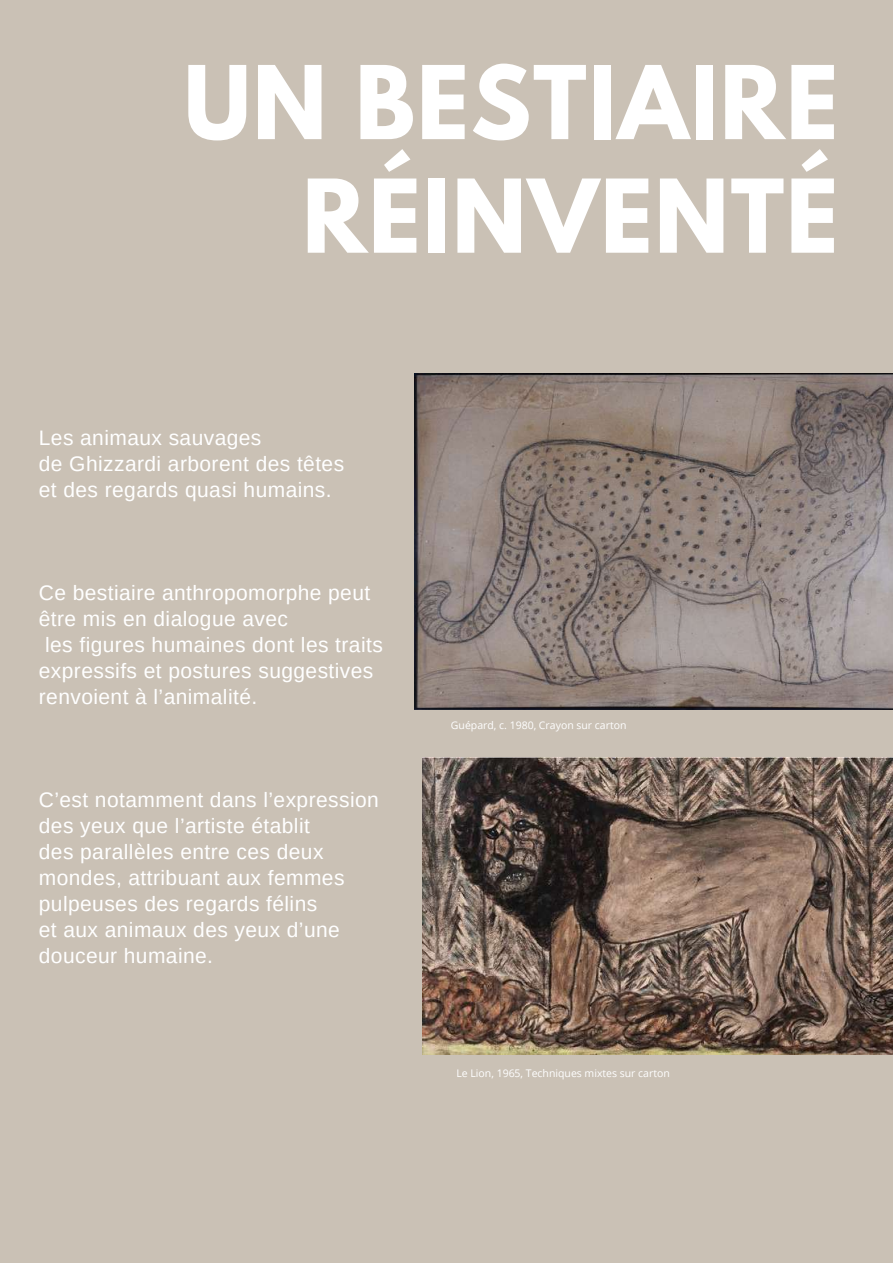
<style>
.page{position:relative;width:893px;height:1264px;background:#fff}
.page>*{position:absolute;margin:0;border:0;box-sizing:border-box;transform-origin:0 0}
.t1{font:700 89.85px/113.6px "League Spartan";letter-spacing:.02em;color:#fff;text-align:right}
.t2{font:21px/25.8px "Arimo";letter-spacing:.02em;color:#fff}
.t3{font:10.5px "Open Sans";color:#fff}
</style>
<div class="page">
<div style="left:0;top:0;width:892px;height:1262px;background:#cac1b5"></div>
<img style="left:415px;top:373px;width:477px;height:337px">
<img style="left:423px;top:757px;width:469px;height:297px">
<h1 class="t1" style="left:184px;top:58px;width:656px">UN BESTIAIRE<br>RÉINVENTÉ</h1>
<p class="t2" style="left:39px;top:425px;width:307px">Les animaux sauvages<br>de Ghizzardi arborent des têtes et des regards quasi humains.</p>
<p class="t2" style="left:39px;top:580px;width:345px">Ce bestiaire anthropomorphe peut être mis en dialogue avec<br>les figures humaines dont les traits expressifs et postures suggestives renvoient à l’animalité.</p>
<p class="t2" style="left:39px;top:787px;width:341px">C’est notamment dans l’expression des yeux que l’artiste établit<br>des parallèles entre ces deux mondes, attribuant aux femmes pulpeuses des regards félins<br>et aux animaux des yeux d’une douceur humaine.</p>
<p class="t3" style="left:451px;top:717px;width:177px">Guépard, c. 1980, Crayon sur carton</p>
<p class="t3" style="left:456px;top:1065px;width:215px">Le Lion, 1965, Techniques mixtes sur carton</p>
</div>
